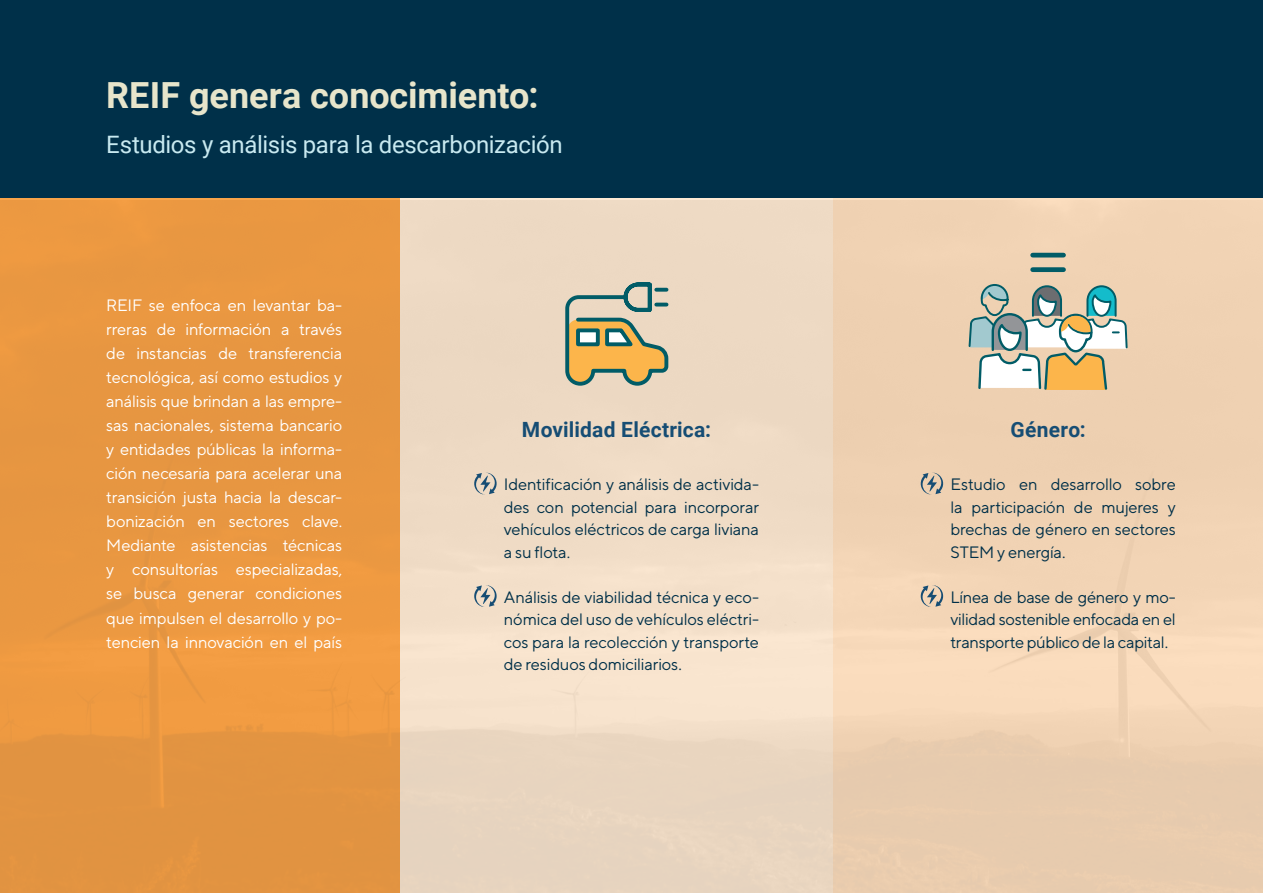
<style>
.page{position:relative;width:1263px;height:893px;background:#fff}
.page>*{position:absolute;margin:0;border:0;box-sizing:border-box;transform-origin:0 0}
.t1{font:700 36px "Roboto";letter-spacing:-.005em;color:#e7e5cb}
.t2{font:24px "Roboto";letter-spacing:-.015em;color:#c8e9f0}
.t3{font:700 21px "Roboto";letter-spacing:.01em;color:#164d74}
.t4{font:16.5px/24px "TT Norms";letter-spacing:-.015em;color:#fff;text-align:justify}
.t5{font:16.5px/22.5px "TT Norms";letter-spacing:-.015em;color:#003049;text-align:justify}
</style>
<div class="page">
<img style="left:0;top:201px;width:1263px;height:692px">
<div style="left:0;top:0;width:1263px;height:198px;background:#003049"></div>
<svg style="left:474px;top:472px;width:24px;height:22px"></svg>
<svg style="left:474px;top:585px;width:24px;height:22px"></svg>
<svg style="left:921px;top:472px;width:23px;height:22px"></svg>
<svg style="left:921px;top:585px;width:23px;height:22px"></svg>
<svg style="left:563px;top:281px;width:107px;height:106px;background:#beb38c"></svg>
<hr style="left:1033px;top:253px;width:30px;height:4px;background:#015c67">
<div style="left:1033px;top:267px;width:30px;height:5px;background:#437d7c"></div>
<svg style="left:968px;top:268px;width:160px;height:123px"></svg>
<h1 class="t1" style="left:106px;top:70px;width:434px">REIF genera conocimiento:</h1>
<h2 class="t2" style="left:106px;top:127px;width:458px">Estudios y análisis para la descarbonización</h2>
<p class="t4" style="left:106px;top:293px;width:238px">REIF se enfoca en levantar ba&shy;rreras de información a través de instancias de transferencia tecnológica, así como estudios y análisis que brindan a las empre&shy;sas nacionales, sistema bancario y entidades públicas la informa&shy;ción necesaria para acelerar una transición justa hacia la descar&shy;bonización en sectores clave.<br>Mediante asistencias técnicas y consultorías especializadas, se busca generar condiciones que impulsen el desarrollo y po&shy;tencien la innovación en el país</p>
<p class="t3" style="left:522px;top:415px;width:191px">Movilidad Eléctrica:</p>
<p class="t5" style="left:504px;top:473px;width:257px">Identificación y análisis de activida&shy;des con potencial para incorporar vehículos eléctricos de carga liviana a su flota.</p>
<p class="t5" style="left:504px;top:585px;width:257px">Análisis de viabilidad técnica y eco&shy;nómica del uso de vehículos eléctri&shy;cos para la recolección y transporte de residuos domiciliarios.</p>
<p class="t3" style="left:1010px;top:415px;width:77px">Género:</p>
<p class="t5" style="left:950px;top:473px;width:227px">Estudio en desarrollo sobre la participación de mujeres y brechas de género en sectores STEM y energía.</p>
<p class="t5" style="left:950px;top:585px;width:227px">Línea de base de género y mo&shy;vilidad sostenible enfocada en el transporte público de la capital.</p>
</div>
